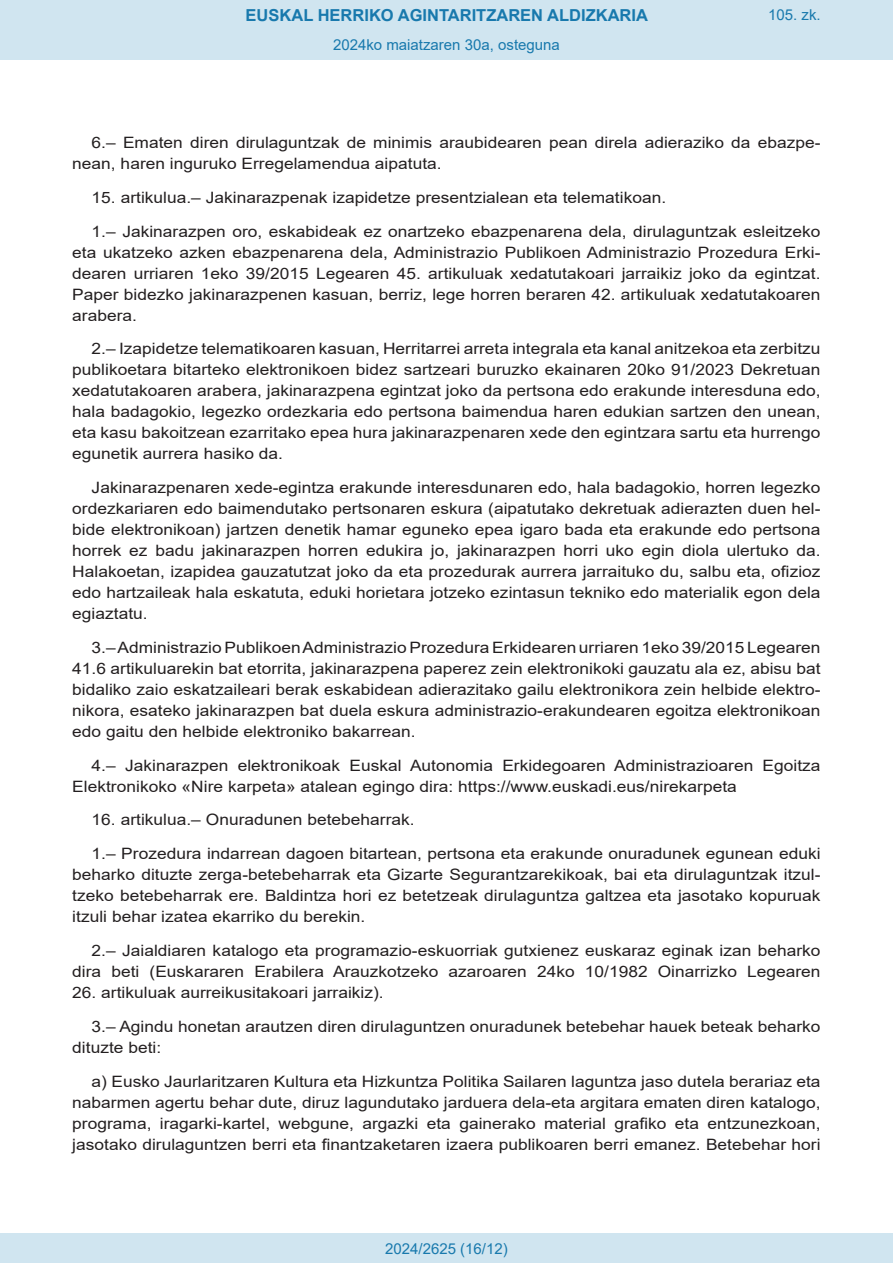
<style>
.page{position:relative;width:893px;height:1263px;background:#fff}
.page>*{position:absolute;margin:0;border:0;box-sizing:border-box;transform-origin:0 0}
.t1{font:700 16.5px "Arial";color:#1879ad}
.BOPVDetalle{font:15.6px/21px "Arial";color:#231f20;text-align:justify;scale:1.11 1}
.Paginacion_Centro{font:15px "Arial";color:#1879ad}
</style>
<div class="page">
<div style="left:0;top:0;width:893px;height:60px;background:#d0e5f0"></div>
<div style="left:0;top:1233px;width:893px;height:30px;background:#d0e5f0"></div>
<p class="t1" style="left:246px;top:3px;width:404px">EUSKAL HERRIKO AGINTARITZAREN ALDIZKARIA</p>
<p class="Paginacion_Centro" style="left:333px;top:35px;width:228px">2024ko maiatzaren 30a, osteguna</p>
<p class="Paginacion_Centro" style="left:768px;top:5px;width:54px">105. zk.</p>
<p class="BOPVDetalle" style="left:72px;top:132px;width:676px;text-indent:19px">6.– Ematen diren dirulaguntzak de minimis araubidearen pean direla adieraziko da ebazpe&shy;nean, haren inguruko Erregelamendua aipatuta.</p>
<p class="BOPVDetalle" style="left:92px;top:187px;width:519px">15. artikulua.– Jakinarazpenak izapidetze presentzialean eta telematikoan.</p>
<p class="BOPVDetalle" style="left:72px;top:221px;width:676px;text-indent:19px">1.– Jakinarazpen oro, eskabideak ez onartzeko ebazpenarena dela, dirulaguntzak esleitzeko eta ukatzeko azken ebazpenarena dela, Administrazio Publikoen Administrazio Prozedura Erki&shy;dearen urriaren 1eko 39/2015 Legearen 45. artikuluak xedatutakoari jarraikiz joko da egintzat.<br>Paper bidezko jakinarazpenen kasuan, berriz, lege horren beraren 42. artikuluak xedatutakoaren arabera.</p>
<p class="BOPVDetalle" style="left:72px;top:338px;width:676px;text-indent:19px">2.– Izapidetze telematikoaren kasuan, Herritarrei arreta integrala eta kanal anitzekoa eta zerbitzu publikoetara bitarteko elektronikoen bidez sartzeari buruzko ekainaren 20ko 91/2023 Dekretuan xedatutakoaren arabera, jakinarazpena egintzat joko da pertsona edo erakunde interesduna edo, hala badagokio, legezko ordezkaria edo pertsona baimendua haren edukian sartzen den unean, eta kasu bakoitzean ezarritako epea hura jakinarazpenaren xede den egintzara sartu eta hurrengo egunetik aurrera hasiko da.</p>
<p class="BOPVDetalle" style="left:72px;top:477px;width:676px;text-indent:19px">Jakinarazpenaren xede-egintza erakunde interesdunaren edo, hala badagokio, horren legezko ordezkariaren edo baimendutako pertsonaren eskura (aipatutako dekretuak adierazten duen hel&shy;bide elektronikoan) jartzen denetik hamar eguneko epea igaro bada eta erakunde edo pertsona horrek ez badu jakinarazpen horren edukira jo, jakinarazpen horri uko egin diola ulertuko da.<br>Halakoetan, izapidea gauzatutzat joko da eta prozedurak aurrera jarraituko du, salbu eta, ofizioz edo hartzaileak hala eskatuta, eduki horietara jotzeko ezintasun tekniko edo materialik egon dela egiaztatu.</p>
<p class="BOPVDetalle" style="left:72px;top:637px;width:676px;text-indent:19px">3.– Administrazio Publikoen Administrazio Prozedura Erkidearen urriaren 1eko 39/2015 Legearen 41.6 artikuluarekin bat etorrita, jakinarazpena paperez zein elektronikoki gauzatu ala ez, abisu bat bidaliko zaio eskatzaileari berak eskabidean adierazitako gailu elektronikora zein helbide elektro&shy;nikora, esateko jakinarazpen bat duela eskura administrazio-erakundearen egoitza elektronikoan edo gaitu den helbide elektroniko bakarrean.</p>
<p class="BOPVDetalle" style="left:72px;top:755px;width:676px;text-indent:19px">4.– Jakinarazpen elektronikoak Euskal Autonomia Erkidegoaren Administrazioaren Egoitza<br>Elektronikoko «Nire karpeta» atalean egingo dira: https://www.euskadi.eus/nirekarpeta</p>
<p class="BOPVDetalle" style="left:92px;top:809px;width:292px">16. artikulua.– Onuradunen betebeharrak.</p>
<p class="BOPVDetalle" style="left:72px;top:843px;width:676px;text-indent:19px">1.– Prozedura indarrean dagoen bitartean, pertsona eta erakunde onuradunek egunean eduki beharko dituzte zerga-betebeharrak eta Gizarte Segurantzarekikoak, bai eta dirulaguntzak itzul&shy;tzeko betebeharrak ere. Baldintza hori ez betetzeak dirulaguntza galtzea eta jasotako kopuruak itzuli behar izatea ekarriko du berekin.</p>
<p class="BOPVDetalle" style="left:72px;top:940px;width:676px;text-align:right">2.– Jaialdiaren katalogo eta programazio-eskuorriak gutxienez euskaraz eginak izan beharko dira beti (Euskararen Erabilera Arauzkotzeko azaroaren 24ko 10/1982 Oinarrizko Legearen</p>
<p class="BOPVDetalle" style="left:72px;top:982px;width:282px">26. artikuluak aurreikusitakoari jarraikiz).</p>
<p class="BOPVDetalle" style="left:72px;top:1016px;width:676px;text-indent:19px">3.– Agindu honetan arautzen diren dirulaguntzen onuradunek betebehar hauek beteak beharko dituzte beti:</p>
<p class="BOPVDetalle" style="left:72px;top:1070px;width:676px;text-indent:19px">a) Eusko Jaurlaritzaren Kultura eta Hizkuntza Politika Sailaren laguntza jaso dutela berariaz eta nabarmen agertu behar dute, diruz lagundutako jarduera dela-eta argitara ematen diren katalogo, programa, iragarki-kartel, webgune, argazki eta gainerako material grafiko eta entzunezkoan, jasotako dirulaguntzen berri eta finantzaketaren izaera publikoaren berri emanez. Betebehar hori</p>
<p class="Paginacion_Centro" style="left:385px;top:1238px;width:124px">2024/2625 (16/12)</p>
</div>
